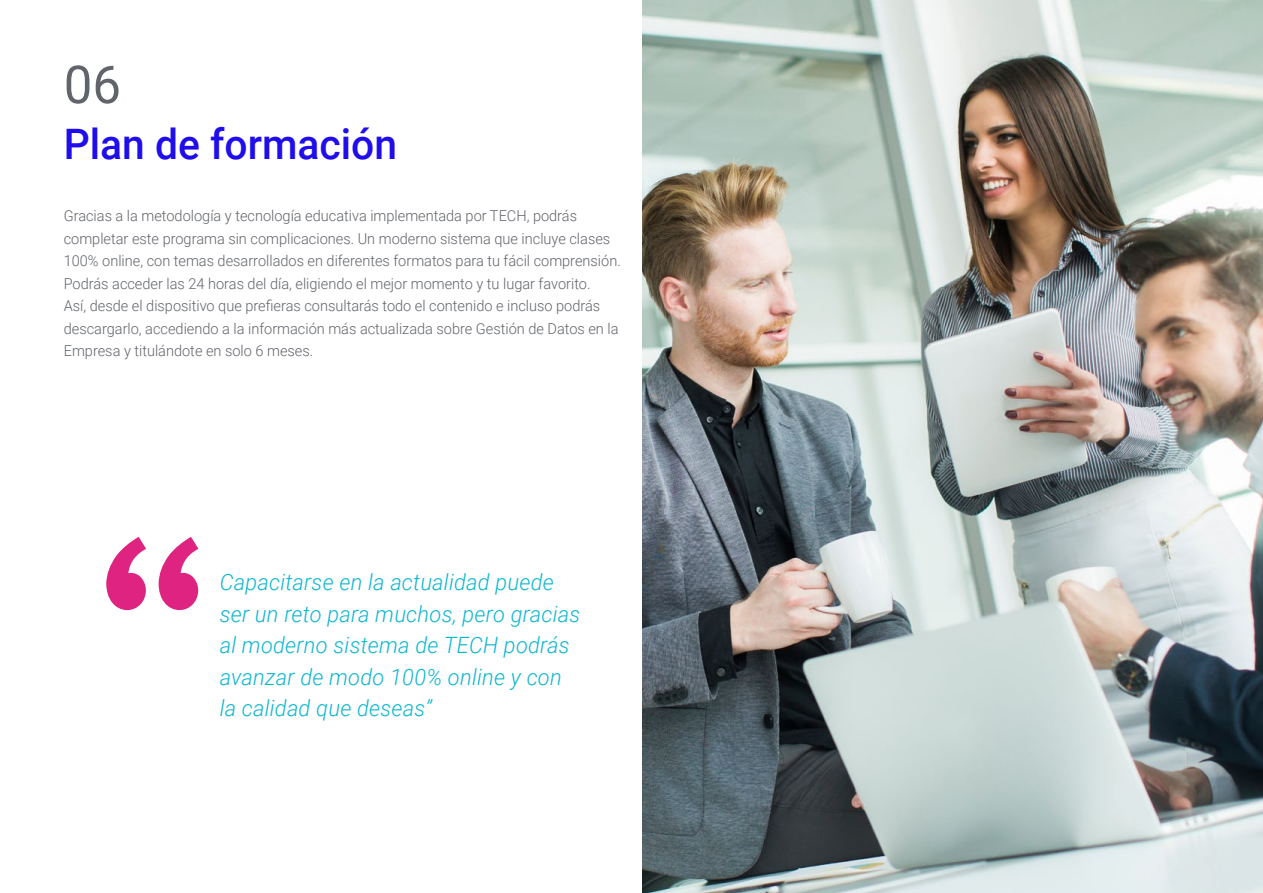
<style>
.page{position:relative;width:1263px;height:893px;background:#fff}
.page>*{position:absolute;margin:0;border:0;box-sizing:border-box;transform-origin:0 0}
.t1{font:52.5px "Roboto";color:#61646a}
.t2{font:500 42px "Roboto";color:#1f0dec}
.t3{font:italic 300 22.5px/31.5px "Roboto";letter-spacing:.01em;color:#0fb6cf}
.t4{font:300 15px/22.5px "Roboto";color:#61646a}
</style>
<div class="page">
<svg style="left:106px;top:537px;width:92px;height:73px"></svg>
<img style="left:642px;top:0;width:621px;height:893px">
<h1 class="t1" style="left:64px;top:48px;width:59px">06</h1>
<h2 class="t2" style="left:64px;top:115px;width:335px">Plan de formación</h2>
<p class="t4" style="left:64px;top:204px;width:558px">Gracias a la metodología y tecnología educativa implementada por TECH, podrás completar este programa sin complicaciones. Un moderno sistema que incluye clases 100% online, con temas desarrollados en diferentes formatos para tu fácil comprensión.<br>Podrás acceder las 24 horas del día, eligiendo el mejor momento y tu lugar favorito.<br>Así, desde el dispositivo que prefieras consultarás todo el contenido e incluso podrás descargarlo, accediendo a la información más actualizada sobre Gestión de Datos en la Empresa y titulándote en solo 6 meses.</p>
<h3 class="t3" style="left:220px;top:566px;width:362px">Capacitarse en la actualidad puede ser un reto para muchos, pero gracias al moderno sistema de TECH podrás avanzar de modo 100% online y con la calidad que deseas”</h3>
</div>
